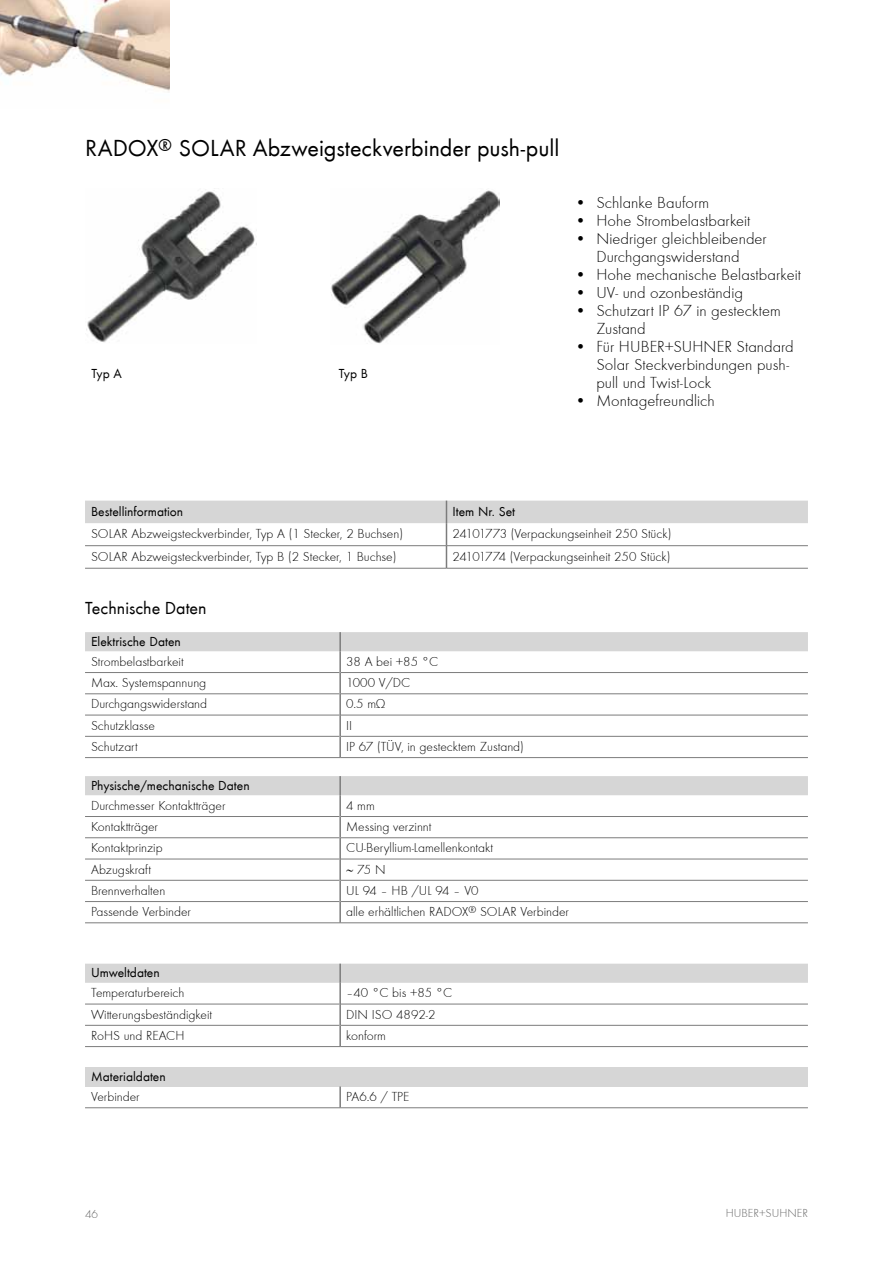
<style>
.page{position:relative;width:893px;height:1263px;background:#fff}
.page>*{position:absolute;margin:0;border:0;box-sizing:border-box;transform-origin:0 0}
.t1{font:24px "Futura T Boo";color:#000}
.t2{font:18px "Futura T Boo";color:#000}
.t3{font:300 16.5px/18px "Futura T";letter-spacing:.005em;color:#000}
.t4{font:300 13.5px "Futura T";color:#000}
.t5{font:13.5px "Futura T Boo";color:#000}
.t6{font:300 12px "Futura T";color:#636363}
</style>
<div class="page">
<img style="left:86px;top:191px;width:169px;height:151px">
<img style="left:331px;top:190px;width:168px;height:154px">
<img style="left:0;top:0;width:169px;height:92px">
<svg style="left:85px;top:501px;width:723px;height:67px"></svg>
<hr style="left:85px;top:545px;width:361px;height:1px;background:#7c7c7c">
<hr style="left:446px;top:545px;width:362px;height:1px;background:#7c7c7c">
<hr style="left:85px;top:568px;width:361px;height:1px;background:#7c7c7c">
<hr style="left:446px;top:568px;width:362px;height:1px;background:#7c7c7c">
<hr style="left:85px;top:1004px;width:254px;height:1px;background:#7c7c7c">
<hr style="left:341px;top:1004px;width:467px;height:1px;background:#7c7c7c">
<hr style="left:85px;top:1025px;width:254px;height:1px;background:#7c7c7c">
<hr style="left:341px;top:1025px;width:467px;height:1px;background:#7c7c7c">
<hr style="left:85px;top:1046px;width:255px;height:1px;background:#7c7c7c">
<hr style="left:340px;top:1046px;width:468px;height:1px;background:#7c7c7c">
<div style="left:85px;top:964px;width:723px;height:19px;background:#d6d6d6"></div>
<hr style="left:339px;top:983px;width:2px;height:21px;background:#7c7c7c">
<hr style="left:339px;top:1004px;width:2px;height:21px;background:#7c7c7c">
<hr style="left:339px;top:1025px;width:2px;height:21px;background:#7c7c7c">
<hr style="left:85px;top:672px;width:254px;height:1px;background:#7c7c7c">
<hr style="left:341px;top:672px;width:467px;height:1px;background:#7c7c7c">
<hr style="left:85px;top:693px;width:254px;height:1px;background:#7c7c7c">
<hr style="left:341px;top:693px;width:467px;height:1px;background:#7c7c7c">
<hr style="left:85px;top:715px;width:254px;height:1px;background:#7c7c7c">
<hr style="left:341px;top:715px;width:467px;height:1px;background:#7c7c7c">
<hr style="left:85px;top:736px;width:254px;height:1px;background:#7c7c7c">
<hr style="left:341px;top:736px;width:467px;height:1px;background:#7c7c7c">
<div style="left:85px;top:632px;width:723px;height:19px;background:#d6d6d6"></div>
<hr style="left:339px;top:651px;width:2px;height:21px;background:#7c7c7c">
<hr style="left:339px;top:672px;width:2px;height:22px;background:#7c7c7c">
<hr style="left:339px;top:694px;width:2px;height:21px;background:#7c7c7c">
<hr style="left:339px;top:715px;width:2px;height:21px;background:#7c7c7c">
<hr style="left:339px;top:736px;width:2px;height:21px;background:#7c7c7c">
<hr style="left:340px;top:757px;width:468px;height:1px;background:#7c7c7c">
<hr style="left:85px;top:757px;width:255px;height:1px;background:#7c7c7c">
<hr style="left:85px;top:816px;width:254px;height:1px;background:#7c7c7c">
<hr style="left:341px;top:816px;width:467px;height:1px;background:#7c7c7c">
<hr style="left:85px;top:837px;width:254px;height:1px;background:#7c7c7c">
<hr style="left:341px;top:837px;width:467px;height:1px;background:#7c7c7c">
<hr style="left:85px;top:859px;width:254px;height:1px;background:#7c7c7c">
<hr style="left:341px;top:859px;width:467px;height:1px;background:#7c7c7c">
<hr style="left:85px;top:880px;width:254px;height:1px;background:#7c7c7c">
<hr style="left:341px;top:880px;width:467px;height:1px;background:#7c7c7c">
<hr style="left:85px;top:901px;width:254px;height:1px;background:#7c7c7c">
<hr style="left:341px;top:901px;width:467px;height:1px;background:#7c7c7c">
<hr style="left:85px;top:922px;width:255px;height:1px;background:#7c7c7c">
<hr style="left:340px;top:922px;width:468px;height:1px;background:#7c7c7c">
<div style="left:85px;top:776px;width:723px;height:19px;background:#d6d6d6"></div>
<hr style="left:339px;top:795px;width:2px;height:21px;background:#7c7c7c">
<hr style="left:339px;top:816px;width:2px;height:22px;background:#7c7c7c">
<hr style="left:339px;top:838px;width:2px;height:21px;background:#7c7c7c">
<hr style="left:339px;top:859px;width:2px;height:21px;background:#7c7c7c">
<hr style="left:339px;top:880px;width:2px;height:21px;background:#7c7c7c">
<hr style="left:339px;top:901px;width:2px;height:22px;background:#7c7c7c">
<div style="left:85px;top:1067px;width:723px;height:19px;background:#d6d6d6"></div>
<hr style="left:339px;top:1086px;width:2px;height:21px;background:#7c7c7c">
<hr style="left:85px;top:1107px;width:255px;height:1px;background:#7c7c7c">
<hr style="left:340px;top:1107px;width:468px;height:1px;background:#7c7c7c">
<h1 class="t1" style="left:85px;top:134px;width:476px">RADOX<sup>®</sup> SOLAR Abzweigsteckverbinder push-pull</h1>
<p class="t5" style="left:91px;top:366px;width:32px">Typ A</p>
<p class="t5" style="left:339px;top:366px;width:31px">Typ B</p>
<p class="t3" style="left:575px;top:194px;width:135px">• Schlanke Bauform</p>
<p class="t3" style="left:575px;top:212px;width:177px">• Hohe Strombelastbarkeit</p>
<p class="t3" style="left:575px;top:230px;width:193px;text-align:center">• Niedriger gleichbleibender<br>Durchgangswiderstand</p>
<p class="t3" style="left:575px;top:266px;width:227px">• Hohe mechanische Belastbarkeit</p>
<p class="t3" style="left:575px;top:284px;width:169px">• UV- und ozonbeständig</p>
<p class="t3" style="left:596px;top:302px;width:186px;text-indent:-21px">• Schutzart IP 67 in gestecktem<br>Zustand</p>
<p class="t3" style="left:596px;top:338px;width:199px;text-indent:-21px">• Für HUBER+SUHNER Standard<br>Solar Steckverbindungen push&shy;pull und Twist-Lock</p>
<p class="t3" style="left:575px;top:392px;width:141px">• Montagefreundlich</p>
<p class="t5" style="left:91px;top:504px;width:94px">Bestellinformation</p>
<p class="t5" style="left:452px;top:504px;width:64px">Item Nr. Set</p>
<p class="t4" style="left:91px;top:527px;width:313px">SOLAR Abzweigsteckverbinder, Typ A (1 Stecker, 2 Buchsen)</p>
<p class="t4" style="left:452px;top:527px;width:220px">24101773 (Verpackungseinheit 250 Stück)</p>
<p class="t4" style="left:91px;top:549px;width:307px">SOLAR Abzweigsteckverbinder, Typ B (2 Stecker, 1 Buchse)</p>
<p class="t4" style="left:452px;top:549px;width:219px">24101774 (Verpackungseinheit 250 Stück)</p>
<h2 class="t2" style="left:85px;top:598px;width:123px">Technische Daten</h2>
<p class="t5" style="left:91px;top:634px;width:91px">Elektrische Daten</p>
<p class="t4" style="left:91px;top:654px;width:94px">Strombelastbarkeit</p>
<p class="t4" style="left:346px;top:654px;width:94px">38 A bei +85 °C</p>
<p class="t4" style="left:91px;top:675px;width:117px">Max. Systemspannung</p>
<p class="t4" style="left:346px;top:675px;width:66px">1000 V/DC</p>
<p class="t4" style="left:91px;top:697px;width:118px">Durchgangswiderstand</p>
<p class="t4" style="left:346px;top:697px;width:40px">0.5 mΩ</p>
<p class="t4" style="left:91px;top:718px;width:65px">Schutzklasse</p>
<p class="t4" style="left:346px;top:718px;width:8px">II</p>
<p class="t4" style="left:91px;top:739px;width:48px">Schutzart</p>
<p class="t4" style="left:346px;top:739px;width:179px">IP 67 (TÜV, in gestecktem Zustand)</p>
<p class="t5" style="left:91px;top:777px;width:160px">Physische/mechanische Daten</p>
<p class="t4" style="left:91px;top:798px;width:136px">Durchmesser Kontaktträger</p>
<p class="t4" style="left:346px;top:798px;width:30px">4 mm</p>
<p class="t4" style="left:91px;top:819px;width:69px">Kontaktträger</p>
<p class="t4" style="left:346px;top:819px;width:87px">Messing verzinnt</p>
<p class="t4" style="left:91px;top:841px;width:73px">Kontaktprinzip</p>
<p class="t4" style="left:346px;top:841px;width:148px">CU-Beryllium-Lamellenkontakt</p>
<p class="t4" style="left:91px;top:862px;width:61px">Abzugskraft</p>
<p class="t4" style="left:346px;top:862px;width:41px">∼ 75 N</p>
<p class="t4" style="left:91px;top:883px;width:76px">Brennverhalten</p>
<p class="t4" style="left:346px;top:883px;width:134px">UL 94 – HB /UL 94 – V0</p>
<p class="t4" style="left:91px;top:904px;width:102px">Passende Verbinder</p>
<p class="t4" style="left:346px;top:904px;width:224px">alle erhältlichen RADOX<sup>®</sup> SOLAR Verbinder</p>
<p class="t5" style="left:91px;top:965px;width:70px">Umweltdaten</p>
<p class="t4" style="left:91px;top:986px;width:95px">Temperaturbereich</p>
<p class="t4" style="left:346px;top:986px;width:108px">–40 °C bis +85 °C</p>
<p class="t4" style="left:91px;top:1007px;width:123px">Witterungsbeständigkeit</p>
<p class="t4" style="left:346px;top:1007px;width:91px">DIN ISO 4892-2</p>
<p class="t4" style="left:91px;top:1028px;width:95px">RoHS und REACH</p>
<p class="t4" style="left:346px;top:1028px;width:41px">konform</p>
<p class="t5" style="left:91px;top:1069px;width:76px">Materialdaten</p>
<p class="t4" style="left:91px;top:1089px;width:50px">Verbinder</p>
<p class="t4" style="left:346px;top:1089px;width:65px">PA6.6 / TPE</p>
<p class="t6" style="left:85px;top:1207px;width:15px">46</p>
<p class="t6" style="left:726px;top:1206px;width:84px">HUBER+SUHNER</p>
</div>
